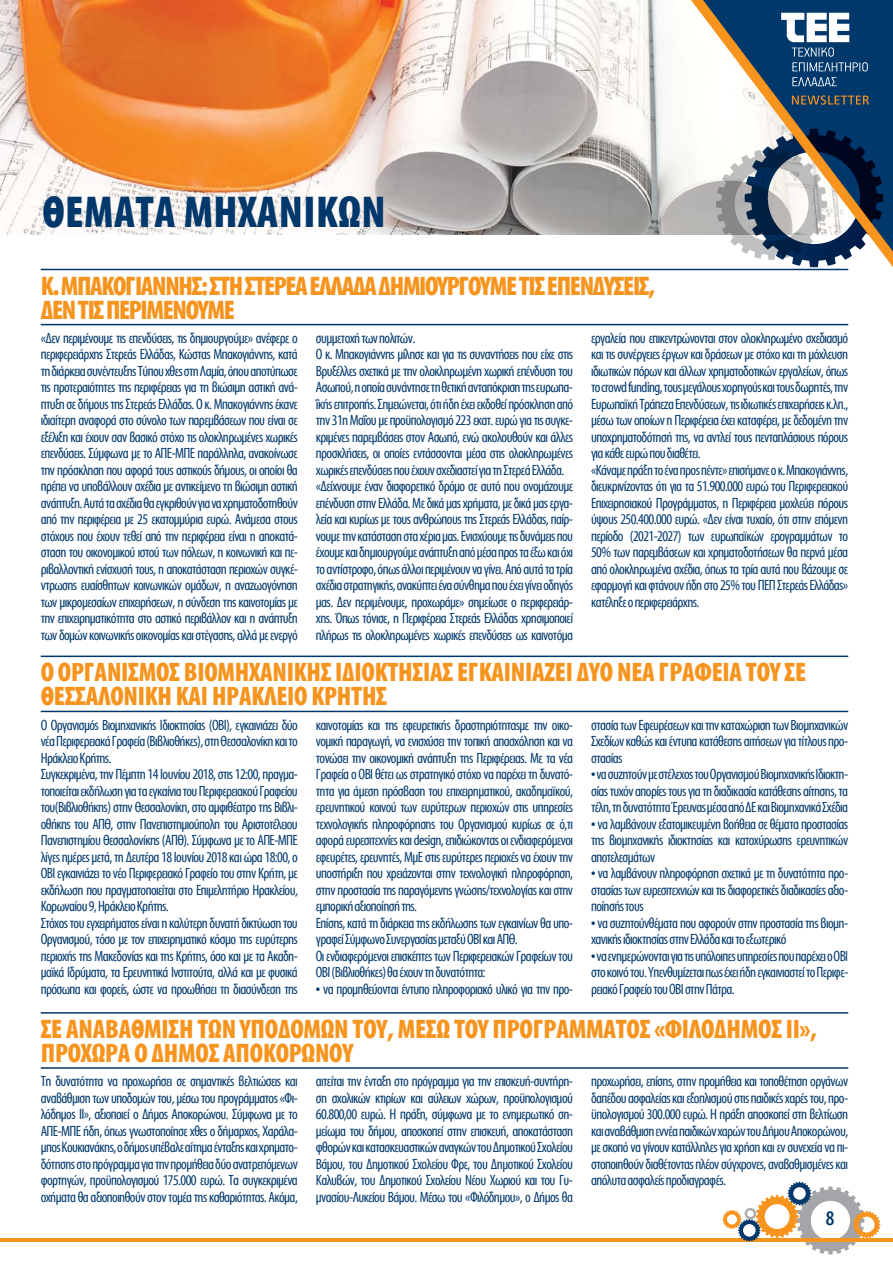
<style>
.page{position:relative;width:893px;height:1263px;background:#fff}
.page>*{position:absolute;margin:0;border:0;box-sizing:border-box;transform-origin:0 0}
.t1{font:700 45px "Myriad Condensed Greek";letter-spacing:.01em;color:#00386c}
.t2{font:700 27px/24px "Myriad Condensed Greek";letter-spacing:-.01em;color:#f7941e}
.t3{font:700 27px/24px "Myriad Condensed Greek";letter-spacing:-.05em;color:#f7941e}
.t4{font:500 21px "Myriad Condensed Greek";color:#00386c}
.t5{font:15px/16.5px "Myriad Condensed Greek";letter-spacing:-.04em;color:#00386c;text-align:justify}
</style>
<div class="page">
<hr style="left:0;top:1238px;width:893px;height:3px;background:#f7941e">
<svg style="left:723px;top:1182px;width:157px;height:72px"></svg>
<img style="left:0;top:0;width:691px;height:234px">
<svg style="left:691px;top:0;width:202px;height:267px"></svg>
<svg style="left:792px;top:95px;width:77px;height:10px"></svg>
<svg style="left:781px;top:13px;width:87px;height:58px"></svg>
<svg style="left:792px;top:77px;width:45px;height:9px"></svg>
<hr style="left:41px;top:324px;width:807px;height:1px;background:#00386c">
<hr style="left:41px;top:711px;width:807px;height:1px;background:#00386c">
<hr style="left:41px;top:1067px;width:807px;height:2px;background:#00386c">
<hr style="left:41px;top:269px;width:807px;height:1px;background:#00386c">
<hr style="left:41px;top:656px;width:807px;height:1px;background:#00386c">
<hr style="left:41px;top:1012px;width:807px;height:2px;background:#00386c">
<h1 class="t1" style="left:43px;top:189px;width:345px">ΘΕΜΑΤΑ ΜΗΧΑΝΙΚΩΝ</h1>
<h2 class="t3" style="left:41px;top:275px;width:616px">Κ. ΜΠΑΚΟΓΙΑΝΝΗΣ: ΣΤΗ ΣΤΕΡΕΑ ΕΛΛΑΔΑ ΔΗΜΙΟΥΡΓΟΥΜΕ ΤΙΣ ΕΠΕΝΔΥΣΕΙΣ,<br>ΔΕΝ ΤΙΣ ΠΕΡΙΜΕΝΟΥΜΕ</h2>
<p class="t5" style="left:41px;top:330px;width:259px">«Δεν περιμένουμε τις επενδύσεις, τις δημιουργούμε» ανέφερε ο περιφερειάρχης Στερεάς Ελλάδας, Κώστας Μπακογιάννης, κατά τη διάρκεια συνέντευξης Τύπου χθες στη Λαμία, όπου αποτύπωσε τις προτεραιότητες της περιφέρειας για τη βιώσιμη αστική ανά&shy;πτυξη σε δήμους της Στερεάς Ελλάδας. Ο κ. Μπακογιάννης έκανε ιδιαίτερη αναφορά στο σύνολο των παρεμβάσεων που είναι σε εξέλιξη και έχουν σαν βασικό στόχο τις ολοκληρωμένες χωρικές επενδύσεις. Σύμφωνα με το ΑΠΕ-ΜΠΕ παράλληλα, ανακοίνωσε την πρόσκληση που αφορά τους αστικούς δήμους, οι οποίοι θα πρέπει να υποβάλλουν σχέδια με αντικείμενο τη βιώσιμη αστική ανάπτυξη. Αυτά τα σχέδια θα εγκριθούν για να χρηματοδοτηθούν από την περιφέρεια με 25 εκατομμύρια ευρώ. Ανάμεσα στους στόχους που έχουν τεθεί από την περιφέρεια είναι η αποκατά&shy;σταση του οικονομικού ιστού των πόλεων, η κοινωνική και πε&shy;ριβαλλοντική ενίσχυσή τους, η αποκατάσταση περιοχών συγκέ&shy;ντρωσης ευαίσθητων κοινωνικών ομάδων, η αναζωογόνηση των μικρομεσαίων επιχειρήσεων, η σύνδεση της καινοτομίας με την επιχειρηματικότητα στο αστικό περιβάλλον και η ανάπτυξη των δομών κοινωνικής οικονομίας και στέγασης, αλλά με ενεργό</p>
<p class="t5" style="left:316px;top:330px;width:259px;text-align:left">συμμετοχή των πολιτών.<br>Ο κ. Μπακογιάννης μίλησε και για τις συναντήσεις που είχε στις Βρυξέλλες σχετικά με την ολοκληρωμένη χωρική επένδυση του Ασωπού, η οποία συνάντησε τη θετική ανταπόκριση της ευρωπα&shy;ΐκής επιτροπής. Σημειώνεται, ότι ήδη έχει εκδοθεί πρόσκληση από την 31η Μαΐου με προϋπολογισμό 223 εκατ. ευρώ για τις συγκε&shy;κριμένες παρεμβάσεις στον Ασωπό, ενώ ακολουθούν και άλλες προσκλήσεις, οι οποίες εντάσσονται μέσα στις ολοκληρωμένες χωρικές επενδύσεις που έχουν σχεδιαστεί για τη Στερεά Ελλάδα. «Δείχνουμε έναν διαφορετικό δρόμο σε αυτό που ονομάζουμε επένδυση στην Ελλάδα. Με δικά μας χρήματα, με δικά μας εργα&shy;λεία και κυρίως με τους ανθρώπους της Στερεάς Ελλάδας, παίρ&shy;νουμε την κατάσταση στα χέρια μας. Ενισχύουμε τις δυνάμεις που έχουμε και δημιουργούμε ανάπτυξη από μέσα προς τα έξω και όχι το αντίστροφο, όπως άλλοι περιμένουν να γίνει. Από αυτά τα τρία σχέδια στρατηγικής, ανακύπτει ένα σύνθημα που έχει γίνει οδηγός μας. Δεν περιμένουμε, προχωράμε» σημείωσε ο περιφερειάρ&shy;χης. Όπως τόνισε, η Περιφέρεια Στερεάς Ελλάδας χρησιμοποιεί πλήρως τις ολοκληρωμένες χωρικές επενδύσεις ως καινοτόμα</p>
<p class="t5" style="left:591px;top:330px;width:259px;text-align:left">εργαλεία που επικεντρώνονται στον ολοκληρωμένο σχεδιασμό και τις συνέργειες έργων και δράσεων με στόχο και τη μόχλευση ιδιωτικών πόρων και άλλων χρηματοδοτικών εργαλείων, όπως το crowd funding, τους μεγάλους χορηγούς και τους δωρητές, την Ευρωπαϊκή Τράπεζα Επενδύσεων, τις ιδιωτικές επιχειρήσεις κ.λπ., μέσω των οποίων η Περιφέρεια έχει καταφέρει, με δεδομένη την υποχρηματοδότησή της, να αντλεί τους πενταπλάσιους πόρους για κάθε ευρώ που διαθέτει.<br>«Κάναμε πράξη το ένα προς πέντε» επισήμανε ο κ. Μπακογιάννης, διευκρινίζοντας ότι για τα 51.900.000 ευρώ του Περιφερειακού Επιχειρησιακού Προγράμματος, η Περιφέρεια μοχλεύει πόρους ύψους 250.400.000 ευρώ. «Δεν είναι τυχαίο, ότι στην επόμενη περίοδο (2021-2027) των ευρωπαϊκών ερογραμμάτων το 50% των παρεμβάσεων και χρηματοδοτήσεων θα περνά μέσα από ολοκληρωμένα σχέδια, όπως τα τρία αυτά που βάζουμε σε εφαρμογή και φτάνουν ήδη στο 25% του ΠΕΠ Στερεάς Ελλάδας» κατέληξε ο περιφερειάρχης.</p>
<h2 class="t2" style="left:41px;top:661px;width:767px">Ο ΟΡΓΑΝΙΣΜΟΣ ΒΙΟΜΗΧΑΝΙΚΗΣ ΙΔΙΟΚΤΗΣΙΑΣ ΕΓΚΑΙΝΙΑΖΕΙ ΔΥΟ ΝΕΑ ΓΡΑΦΕΙΑ ΤΟΥ ΣΕ<br>ΘΕΣΣΑΛΟΝΙΚΗ ΚΑΙ ΗΡΑΚΛΕΙΟ ΚΡΗΤΗΣ</h2>
<p class="t5" style="left:41px;top:717px;width:259px;text-align:left">Ο Οργανισμός Βιομηχανικής Ιδιοκτησίας (ΟΒΙ), εγκαινιάζει δύο νέα Περιφερειακά Γραφεία (Βιβλιοθήκες), στη Θεσσαλονίκη και το Ηράκλειο Κρήτης.<br>Συγκεκριμένα, την Πέμπτη 14 Ιουνίου 2018, στις 12:00, πραγμα&shy;τοποιείται εκδήλωση για τα εγκαίνια του Περιφερειακού Γραφείου του(Βιβλιοθήκης) στην Θεσσαλονίκη, στο αμφιθέατρο της Βιβλι&shy;οθήκης του ΑΠΘ, στην Πανεπιστημιούπολη του Αριστοτέλειου Πανεπιστημίου Θεσσαλονίκης (ΑΠΘ). Σύμφωνα με το ΑΠΕ-ΜΠΕ λίγες ημέρες μετά, τη Δευτέρα 18 Ιουνίου 2018 και ώρα 18:00, ο ΟΒΙ εγκαινιάζει το νέο Περιφερειακό Γραφείο του στην Κρήτη, με εκδήλωση που πραγματοποιείται στο Επιμελητήριο Ηρακλείου, Κορωναίου 9, Ηράκλειο Κρήτης.<br>Στόχος του εγχειρήματος είναι η καλύτερη δυνατή δικτύωση του Οργανισμού, τόσο με τον επιχειρηματικό κόσμο της ευρύτερης περιοχής της Μακεδονίας και της Κρήτης, όσο και με τα Ακαδη&shy;μαϊκά Ιδρύματα, τα Ερευνητικά Ινστιτούτα, αλλά και με φυσικά πρόσωπα και φορείς, ώστε να προωθήσει τη διασύνδεση της</p>
<p class="t5" style="left:316px;top:717px;width:259px;text-align:left">καινοτομίας και της εφευρετικής δραστηριότηταςμε την οικο&shy;νομική παραγωγή, να ενισχύσει την τοπική απασχόληση και να τονώσει την οικονομική ανάπτυξη της Περιφέρειας. Με τα νέα Γραφεία ο ΟΒΙ θέτει ως στρατηγικό στόχο να παρέχει τη δυνατό&shy;τητα για άμεση πρόσβαση του επιχειρηματικού, ακαδημαϊκού, ερευνητικού κοινού των ευρύτερων περιοχών στις υπηρεσίες τεχνολογικής πληροφόρησης του Οργανισμού κυρίως σε ό,τι αφορά ευρεσιτεχνίες και design, επιδιώκοντας οι ενδιαφερόμενοι εφευρέτες, ερευνητές, ΜμΕ στις ευρύτερες περιοχές να έχουν την υποστήριξη που χρειάζονται στην τεχνολογική πληροφόρηση, στην προστασία της παραγόμενης γνώσης/τεχνολογίας και στην εμπορική αξιοποίησή της.<br>Επίσης, κατά τη διάρκεια της εκδήλωσης των εγκαινίων θα υπο&shy;γραφεί Σύμφωνο Συνεργασίας μεταξύ ΟΒΙ και ΑΠΘ.<br>Οι ενδιαφερόμενοι επισκέπτες των Περιφερειακών Γραφείων του ΟΒΙ (Βιβλιοθήκες) θα έχουν τη δυνατότητα:</p>
<p class="t5" style="left:316px;top:981px;width:259px">• να προμηθεύονται έντυπο πληροφοριακό υλικό για την προ-</p>
<p class="t5" style="left:591px;top:717px;width:259px">στασία των Εφευρέσεων και την καταχώριση των Βιομηχανικών Σχεδίων καθώς και έντυπα κατάθεσης αιτήσεων για τίτλους προ&shy;στασίας</p>
<p class="t5" style="left:591px;top:767px;width:259px">• να συζητούν με στέλεχος του Οργανισμού Βιομηχανικής Ιδιοκτη&shy;σίας τυχόν απορίες τους για τη διαδικασία κατάθεσης αίτησης, τα τέλη, τη δυνατότητα Έρευνας μέσα από ΔΕ και Βιομηχανικά Σχέδια</p>
<p class="t5" style="left:591px;top:816px;width:259px">• να λαμβάνουν εξατομικευμένη βοήθεια σε θέματα προστασίας της βιομηχανικής ιδιοκτησίας και κατοχύρωσης ερευνητικών αποτελεσμάτων</p>
<p class="t5" style="left:591px;top:866px;width:259px">• να λαμβάνουν πληροφόρηση σχετικά με τη δυνατότητα προ&shy;στασίας των ευρεσιτεχνιών και τις διαφορετικές διαδικασίες αξιο&shy;ποίησής τους</p>
<p class="t5" style="left:591px;top:915px;width:259px">• να συζητούνθέματα που αφορούν στην προστασία της βιομη&shy;χανικής ιδιοκτησίας στην Ελλάδα και το εξωτερικό</p>
<p class="t5" style="left:591px;top:948px;width:259px">• να ενημερώνονται για τις υπόλοιπες υπηρεσίες που παρέχει ο ΟΒΙ στο κοινό του. Υπενθυμίζεται πως έχει ήδη εγκαινιαστεί το Περιφε&shy;ρειακό Γραφείο του ΟΒΙ στην Πάτρα.</p>
<h2 class="t2" style="left:41px;top:1018px;width:778px">ΣΕ ΑΝΑΒΑΘΜΙΣΗ ΤΩΝ ΥΠΟΔΟΜΩΝ ΤΟΥ, ΜΕΣΩ ΤΟΥ ΠΡΟΓΡΑΜΜΑΤΟΣ «ΦΙΛΟΔΗΜΟΣ ΙΙ»,<br>ΠΡΟΧΩΡΑ Ο ΔΗΜΟΣ ΑΠΟΚΟΡΩΝΟΥ</h2>
<p class="t5" style="left:41px;top:1074px;width:259px">Τη δυνατότητα να προχωρήσει σε σημαντικές βελτιώσεις και αναβάθμιση των υποδομών του, μέσω του προγράμματος «Φι&shy;λόδημος ΙΙ», αξιοποιεί ο Δήμος Αποκορώνου. Σύμφωνα με το ΑΠΕ-ΜΠΕ ήδη, όπως γνωστοποίησε χθες ο δήμαρχος, Χαράλα&shy;μπος Κουκιανάκης, ο δήμος υπέβαλε αίτημα ένταξης και χρηματο&shy;δότησης στο πρόγραμμα για την προμήθεια δύο ανατρεπόμενων φορτηγών, προϋπολογισμού 175.000 ευρώ. Τα συγκεκριμένα οχήματα θα αξιοποιηθούν στον τομέα της καθαριότητας. Ακόμα,</p>
<p class="t5" style="left:316px;top:1074px;width:259px">αιτείται την ένταξη στο πρόγραμμα για την επισκευή-συντήρη&shy;ση σχολικών κτιρίων και αύλειων χώρων, προϋπολογισμού 60.800,00 ευρώ. Η πράξη, σύμφωνα με το ενημερωτικό ση&shy;μείωμα του δήμου, αποσκοπεί στην επισκευή, αποκατάσταση φθορών και κατασκευαστικών αναγκών του Δημοτικού Σχολείου Βάμου, του Δημοτικού Σχολείου Φρε, του Δημοτικού Σχολείου Καλυβών, του Δημοτικού Σχολείου Νέου Χωριού και του Γυ&shy;μνασίου-Λυκείου Βάμου. Μέσω του «Φιλόδημου», ο Δήμος θα</p>
<p class="t5" style="left:591px;top:1074px;width:259px">προχωρήσει, επίσης, στην προμήθεια και τοποθέτηση οργάνων δαπέδου ασφαλείας και εξοπλισμού στις παιδικές χαρές του, προ&shy;ϋπολογισμού 300.000 ευρώ. Η πράξη αποσκοπεί στη βελτίωση και αναβάθμιση εννέα παιδικών χαρών του Δήμου Αποκορώνου, με σκοπό να γίνουν κατάλληλες για χρήση και εν συνεχεία να πι&shy;στοποιηθούν διαθέτοντας πλέον σύγχρονες, αναβαθμισμένες και απόλυτα ασφαλείς προδιαγραφές.</p>
<h3 class="t4" style="left:826px;top:1208px;width:10px">8</h3>
</div>
